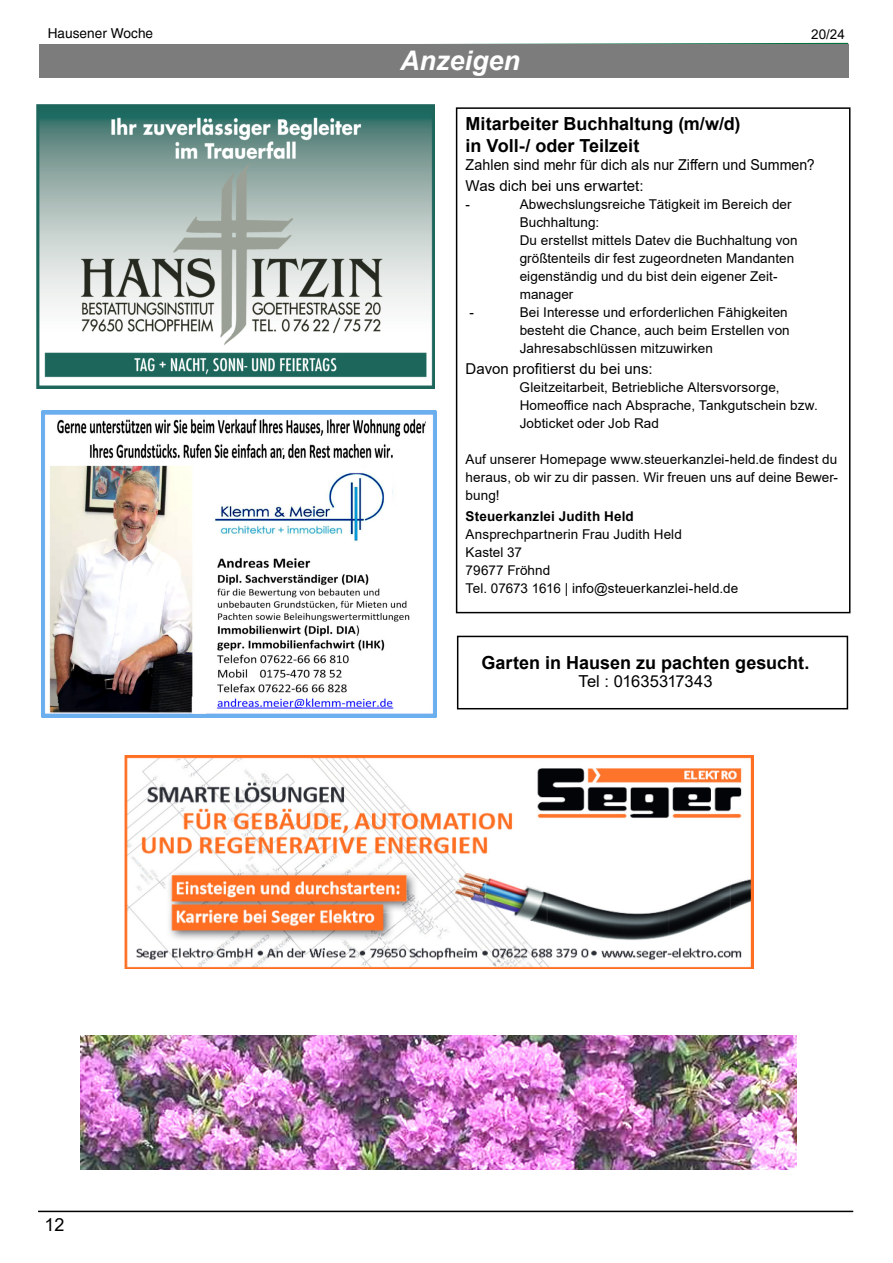
<style>
.page{position:relative;width:893px;height:1263px;background:#fff}
.page>*{position:absolute;margin:0;border:0;box-sizing:border-box;transform-origin:0 0}
.t1{font:italic 700 27px "Arial";color:#fff}
.t2{font:700 18px/21.6px "Arial";color:#000}
.t3{font:18px "Arial";color:#000}
.t4{font:16.5px "Arial";letter-spacing:-.005em;color:#000}
.t5{font:15px/21px "Arial";letter-spacing:.005em;color:#000;scale:.95 1}
.t6{font:15px "Arial";letter-spacing:.005em;color:#000}
.t7{font:13.65px "Helvetica";color:#000}
.t8{font:13.5px/18px "Arial";letter-spacing:.005em;color:#000}
.t9{font:700 13.5px "Arial";letter-spacing:.015em;color:#000}
</style>
<div class="page">
<hr style="left:38px;top:1211px;width:815px;height:1px;background:#000">
<svg style="left:47px;top:42px;width:802px;height:5px"></svg>
<img style="left:37px;top:105px;width:397px;height:283px">
<img style="left:124px;top:756px;width:630px;height:213px">
<img style="left:41px;top:411px;width:396px;height:307px">
<div style="left:39px;top:45px;width:809px;height:33px;background:#7c7c7c"></div>
<div style="left:457px;top:636px;width:391px;height:73px;border:1px solid #000"></div>
<img style="left:81px;top:1035px;width:715px;height:134px">
<p class="t7" style="left:48px;top:28px;width:107px">Hausener Woche</p>
<h2 class="t3" style="left:44px;top:1218px;width:22px">12</h2>
<h1 class="t1" style="left:400px;top:50px;width:122px">Anzeigen</h1>
<p class="t8" style="left:811px;top:27px;width:35px">20/24</p>
<h2 class="t2" style="left:466px;top:115px;width:276px">Mitarbeiter Buchhaltung (m/w/d) in Voll-/ oder Teilzeit</h2>
<p class="t5" style="left:466px;top:155px;width:369px">Zahlen sind mehr für dich als nur Ziffern und Summen?<br>Was dich bei uns erwartet:</p>
<p class="t8" style="left:466px;top:196px;width:6px">-</p>
<p class="t8" style="left:520px;top:196px;width:279px">Abwechslungsreiche Tätigkeit im Bereich der Buchhaltung:<br>Du erstellst mittels Datev die Buchhaltung von größtenteils dir fest zugeordneten Mandanten eigenständig und du bist dein eigener Zeit&shy;manager</p>
<p class="t8" style="left:469px;top:304px;width:6px">-</p>
<p class="t8" style="left:520px;top:304px;width:272px">Bei Interesse und erforderlichen Fähigkeiten besteht die Chance, auch beim Erstellen von<br>Jahresabschlüssen mitzuwirken</p>
<p class="t6" style="left:466px;top:363px;width:189px">Davon profitierst du bei uns:</p>
<p class="t8" style="left:520px;top:379px;width:300px">Gleitzeitarbeit, Betriebliche Altersvorsorge,<br>Homeoffice nach Absprache, Tankgutschein bzw.<br>Jobticket oder Job Rad</p>
<p class="t8" style="left:466px;top:451px;width:374px;text-align:justify">Auf unserer Homepage www.steuerkanzlei-held.de findest du heraus, ob wir zu dir passen. Wir freuen uns auf deine Bewer&shy;bung!</p>
<p class="t9" style="left:466px;top:511px;width:170px">Steuerkanzlei Judith Held</p>
<p class="t8" style="left:466px;top:526px;width:274px">Ansprechpartnerin Frau Judith Held<br>Kastel 37<br>79677 Fröhnd<br>Tel. 07673 1616 | info@steuerkanzlei-held.de</p>
<h2 class="t2" style="left:481px;top:654px;width:330px">Garten in Hausen zu pachten gesucht.</h2>
<p class="t4" style="left:578px;top:675px;width:136px">Tel : 01635317343</p>
</div>
